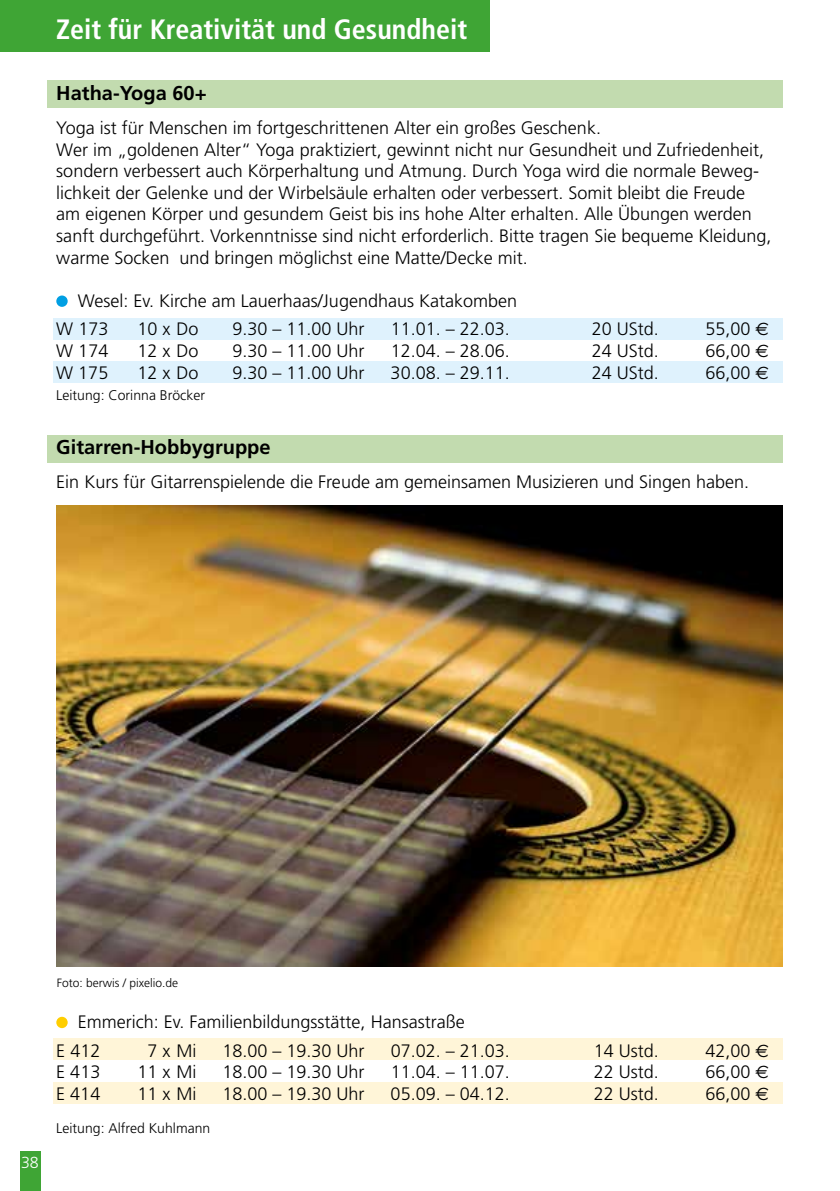
<style>
.page{position:relative;width:840px;height:1191px;background:#fff}
.page>*{position:absolute;margin:0;border:0;box-sizing:border-box;transform-origin:0 0}
.t1{font:700 condensed 28px "Frutiger";color:#fff}
.t2{font:700 20px "Frutiger";color:#000}
.t3{font:300 18px/21.6px "Frutiger";color:#000}
.t4{font:300 16px "Frutiger";color:#fff}
.t5{font:300 14px "Frutiger";color:#000}
.t6{font:300 12px "Frutiger";color:#000}
.s1{font-family:"Euro Sans";font-weight:400}
</style>
<div class="page">
<div style="left:20px;top:1151px;width:20px;height:40px;background:#3fa535"></div>
<div style="left:0;top:0;width:489px;height:51px;background:#3fa535"></div>
<div style="left:53px;top:1038px;width:729px;height:21px;background:#fff5d8"></div>
<div style="left:53px;top:1082px;width:729px;height:21px;background:#fff5d8"></div>
<div style="left:48px;top:435px;width:734px;height:28px;background:#c2dbaf"></div>
<div style="left:53px;top:318px;width:729px;height:21px;background:#dff2fd"></div>
<div style="left:53px;top:361px;width:729px;height:21px;background:#dff2fd"></div>
<div style="left:48px;top:80px;width:734px;height:27px;background:#c2dbaf"></div>
<div style="left:56px;top:295px;width:12px;height:12px;background:#009fe3;border-radius:50%"></div>
<svg style="left:56px;top:1016px;width:12px;height:12px"></svg>
<img style="left:56px;top:505px;width:726px;height:462px">
<h1 class="t1" style="left:56px;top:12px;width:412px">Zeit für Kreativität und Gesundheit</h1>
<p class="t2" style="left:56px;top:82px;width:152px">Hatha-Yoga 60+</p>
<p class="t3" style="left:56px;top:117px;width:716px">Yoga ist für Menschen im fortgeschrittenen Alter ein großes Geschenk.<br>Wer im „goldenen Alter“ Yoga praktiziert, gewinnt nicht nur Gesundheit und Zufriedenheit, sondern verbessert auch Körperhaltung und Atmung. Durch Yoga wird die normale Beweg&shy;lichkeit der Gelenke und der Wirbelsäule erhalten oder verbessert. Somit bleibt die Freude am eigenen Körper und gesundem Geist bis ins hohe Alter erhalten. Alle Übungen werden sanft durchgeführt. Vorkenntnisse sind nicht erforderlich. Bitte tragen Sie bequeme Kleidung, warme Socken und bringen möglichst eine Matte/Decke mit.</p>
<p class="t3" style="left:56px;top:286px;width:462px;line-height:28.6px;text-indent:21px">Wesel: Ev. Kirche am Lauerhaas/Jugendhaus Katakomben<br>W 173</p>
<p class="t3" style="left:137px;top:318px;width:63px">10 x Do</p>
<p class="t3" style="left:232px;top:318px;width:134px">9.30 – 11.00 Uhr</p>
<p class="t3" style="left:390px;top:318px;width:121px">11.01. – 22.03.</p>
<p class="t3" style="left:591px;top:318px;width:69px">20 UStd.</p>
<p class="t3" style="left:705px;top:318px;width:65px">55,00 <span class="s1">E</span></p>
<p class="t3" style="left:56px;top:340px;width:54px">W 174</p>
<p class="t3" style="left:137px;top:340px;width:63px">12 x Do</p>
<p class="t3" style="left:232px;top:340px;width:134px">9.30 – 11.00 Uhr</p>
<p class="t3" style="left:390px;top:340px;width:121px">12.04. – 28.06.</p>
<p class="t3" style="left:591px;top:340px;width:69px">24 UStd.</p>
<p class="t3" style="left:705px;top:340px;width:65px">66,00 <span class="s1">E</span></p>
<p class="t3" style="left:56px;top:361px;width:54px">W 175</p>
<p class="t3" style="left:137px;top:361px;width:63px">12 x Do</p>
<p class="t3" style="left:232px;top:361px;width:134px">9.30 – 11.00 Uhr</p>
<p class="t3" style="left:390px;top:361px;width:121px">30.08. – 29.11.</p>
<p class="t3" style="left:591px;top:361px;width:69px">24 UStd.</p>
<p class="t3" style="left:705px;top:361px;width:65px">66,00 <span class="s1">E</span></p>
<p class="t5" style="left:56px;top:387px;width:150px">Leitung: Corinna Bröcker</p>
<p class="t2" style="left:56px;top:435px;width:216px">Gitarren-Hobbygruppe</p>
<p class="t3" style="left:56px;top:471px;width:694px">Ein Kurs für Gitarrenspielende die Freude am gemeinsamen Musizieren und Singen haben.</p>
<p class="t4" style="left:21px;top:1153px;width:19px">38</p>
<p class="t6" style="left:57px;top:975px;width:123px">Foto: berwis / pixelio.de</p>
<p class="t3" style="left:56px;top:1007px;width:410px;line-height:28.6px;text-indent:21px">Emmerich: Ev. Familienbildungsstätte, Hansastraße<br>E 412</p>
<p class="t3" style="left:147px;top:1039px;width:51px">7 x Mi</p>
<p class="t3" style="left:222px;top:1039px;width:144px">18.00 – 19.30 Uhr</p>
<p class="t3" style="left:390px;top:1039px;width:121px">07.02. – 21.03.</p>
<p class="t3" style="left:593px;top:1039px;width:67px">14 Ustd.</p>
<p class="t3" style="left:705px;top:1039px;width:65px">42,00 <span class="s1">E</span></p>
<p class="t3" style="left:56px;top:1061px;width:46px">E 413</p>
<p class="t3" style="left:137px;top:1061px;width:61px">11 x Mi</p>
<p class="t3" style="left:222px;top:1061px;width:144px">18.00 – 19.30 Uhr</p>
<p class="t3" style="left:390px;top:1061px;width:121px">11.04. – 11.07.</p>
<p class="t3" style="left:593px;top:1061px;width:67px">22 Ustd.</p>
<p class="t3" style="left:705px;top:1061px;width:65px">66,00 <span class="s1">E</span></p>
<p class="t3" style="left:56px;top:1082px;width:46px">E 414</p>
<p class="t3" style="left:137px;top:1082px;width:61px">11 x Mi</p>
<p class="t3" style="left:222px;top:1082px;width:144px">18.00 – 19.30 Uhr</p>
<p class="t3" style="left:390px;top:1082px;width:121px">05.09. – 04.12.</p>
<p class="t3" style="left:593px;top:1082px;width:67px">22 Ustd.</p>
<p class="t3" style="left:705px;top:1082px;width:65px">66,00 <span class="s1">E</span></p>
<p class="t5" style="left:56px;top:1119px;width:155px">Leitung: Alfred Kuhlmann</p>
</div>
